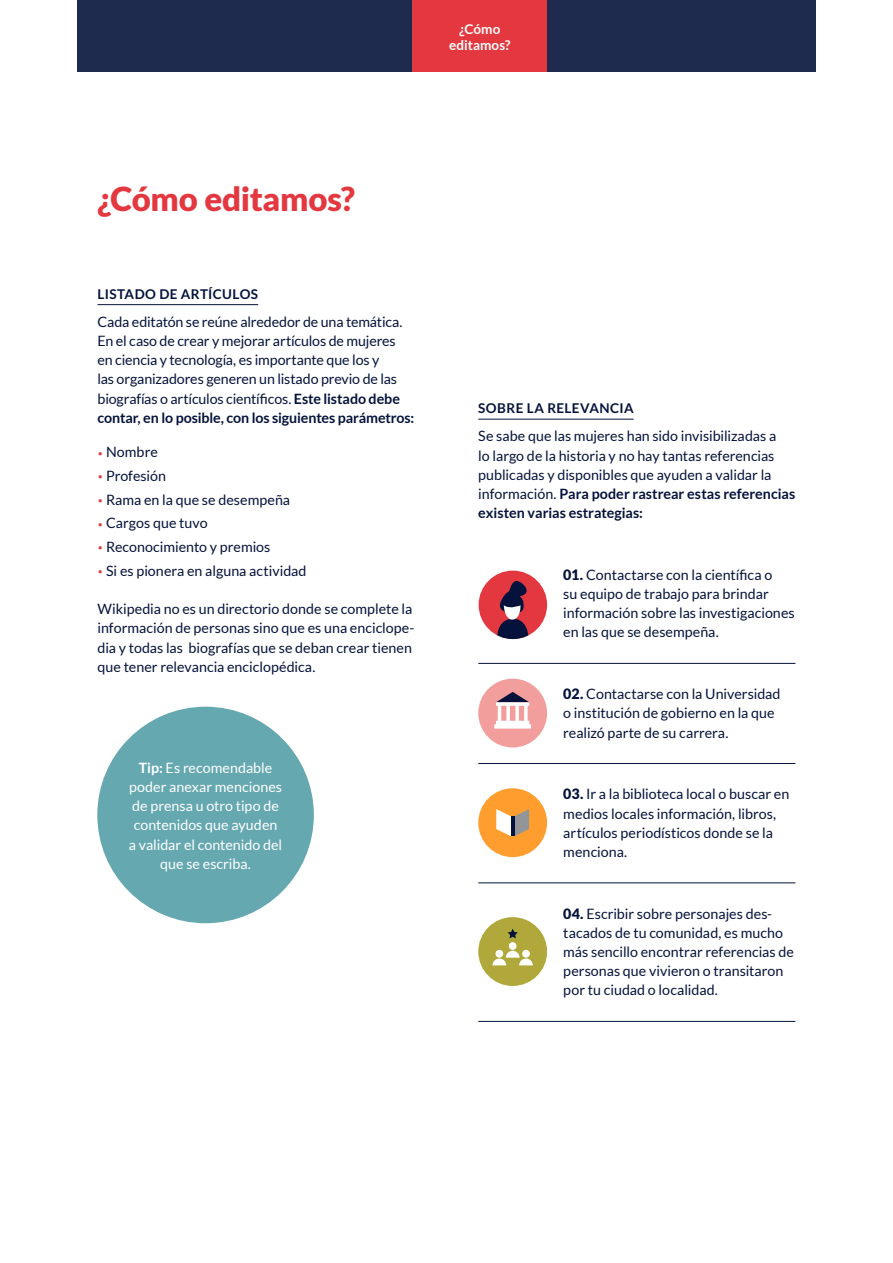
<style>
.page{position:relative;width:893px;height:1263px;background:#fff}
.page>*{position:absolute;margin:0;border:0;box-sizing:border-box;transform-origin:0 0}
.t1{font:900 33px "Lato";letter-spacing:-.005em;color:#e33840}
.t2{font:14.25px/19.2px "Lato";color:#05123b}
.t3{font:14.25px/19.2px "Lato";color:#fff;text-align:center}
.t4{font:700 13.5px "Lato";letter-spacing:.03em;color:#05123b}
.t5{font:700 13.5px/16.5px "Lato";letter-spacing:.005em;color:#fff;text-align:center}
.s1{font-weight:700}
.s2{font-size:21px;color:#e33840}
.s3{font-weight:900}
</style>
<div class="page">
<div style="left:77px;top:0;width:739px;height:71px;background:#1e2a4e"></div>
<hr style="left:478px;top:419px;width:156px;height:1px;background:#05123b">
<hr style="left:478px;top:663px;width:317px;height:1px;background:#05123b">
<hr style="left:478px;top:763px;width:317px;height:1px;background:#05123b">
<hr style="left:478px;top:882px;width:317px;height:1px;background:#05123b">
<hr style="left:478px;top:1021px;width:317px;height:1px;background:#05123b">
<hr style="left:98px;top:304px;width:160px;height:1px;background:#05123b">
<div style="left:478px;top:679px;width:69px;height:68px;background:#f29e9c;border-radius:50%"></div>
<div style="left:478px;top:788px;width:69px;height:69px;background:#ff9e2e;border-radius:50%"></div>
<div style="left:478px;top:917px;width:69px;height:69px;background:#b0a83b;border-radius:50%"></div>
<div style="left:97px;top:707px;width:217px;height:216px;background:#66a8b0;border-radius:50%"></div>
<svg style="left:492px;top:929px;width:41px;height:36px"></svg>
<svg style="left:496px;top:809px;width:33px;height:27px"></svg>
<hr style="left:511px;top:816px;width:3px;height:20px;background:#05123b">
<svg style="left:494px;top:692px;width:37px;height:36px"></svg>
<div style="left:479px;top:571px;width:68px;height:68px;background:#e33840;border-radius:50%"></div>
<svg style="left:496px;top:581px;width:35px;height:58px"></svg>
<div style="left:413px;top:0;width:134px;height:71px;background:#e33840"></div>
<p class="t5" style="left:449px;top:20px;width:63px">¿Cómo editamos?</p>
<h1 class="t1" style="left:97px;top:180px;width:259px">¿Cómo editamos?</h1>
<p class="t4" style="left:98px;top:286px;width:162px">LISTADO DE ARTÍCULOS</p>
<p class="t2" style="left:98px;top:312px;width:318px">Cada editatón se reúne alrededor de una temática.<br>En el caso de crear y mejorar artículos de mujeres en ciencia y tecnología, es importante que los y<br>las organizadores generen un listado previo de las biografías o artículos científicos. <span class="s1">Este listado debe contar, en lo posible, con los siguientes parámetros:</span></p>
<p class="t2" style="left:98px;top:440px;width:211px;line-height:23.7px"><span class="s2">·</span> Nombre<br><span class="s2">·</span> Profesión<br><span class="s2">·</span> Rama en la que se desempeña<br><span class="s2">·</span> Cargos que tuvo<br><span class="s2">·</span> Reconocimiento y premios<br><span class="s2">·</span> Si es pionera en alguna actividad</p>
<p class="t2" style="left:98px;top:599px;width:318px">Wikipedia no es un directorio donde se complete la información de personas sino que es una enciclope&shy;dia y todas las biografías que se deban crear tienen que tener relevancia enciclopédica.</p>
<p class="t3" style="left:129px;top:758px;width:155px"><span class="s1">Tip:</span> Es recomendable poder anexar menciones de prensa u otro tipo de contenidos que ayuden a validar el contenido del que se escriba.</p>
<p class="t4" style="left:478px;top:400px;width:157px">SOBRE LA RELEVANCIA</p>
<p class="t2" style="left:478px;top:426px;width:319px">Se sabe que las mujeres han sido invisibilizadas a<br>lo largo de la historia y no hay tantas referencias publicadas y disponibles que ayuden a validar la información. <span class="s1">Para poder rastrear estas referencias existen varias estrategias:</span></p>
<p class="t2" style="left:563px;top:565px;width:233px"><span class="s3">01.</span> Contactarse con la científica o<br>su equipo de trabajo para brindar información sobre las investigaciones en las que se desempeña.</p>
<p class="t2" style="left:563px;top:684px;width:219px"><span class="s3">02.</span> Contactarse con la Universidad o institución de gobierno en la que realizó parte de su carrera.</p>
<p class="t2" style="left:563px;top:784px;width:228px"><span class="s3">03.</span> Ir a la biblioteca local o buscar en medios locales información, libros, artículos periodísticos donde se la menciona.</p>
<p class="t2" style="left:563px;top:904px;width:232px"><span class="s3">04.</span> Escribir sobre personajes des&shy;tacados de tu comunidad, es mucho más sencillo encontrar referencias de personas que vivieron o transitaron por tu ciudad o localidad.</p>
</div>
